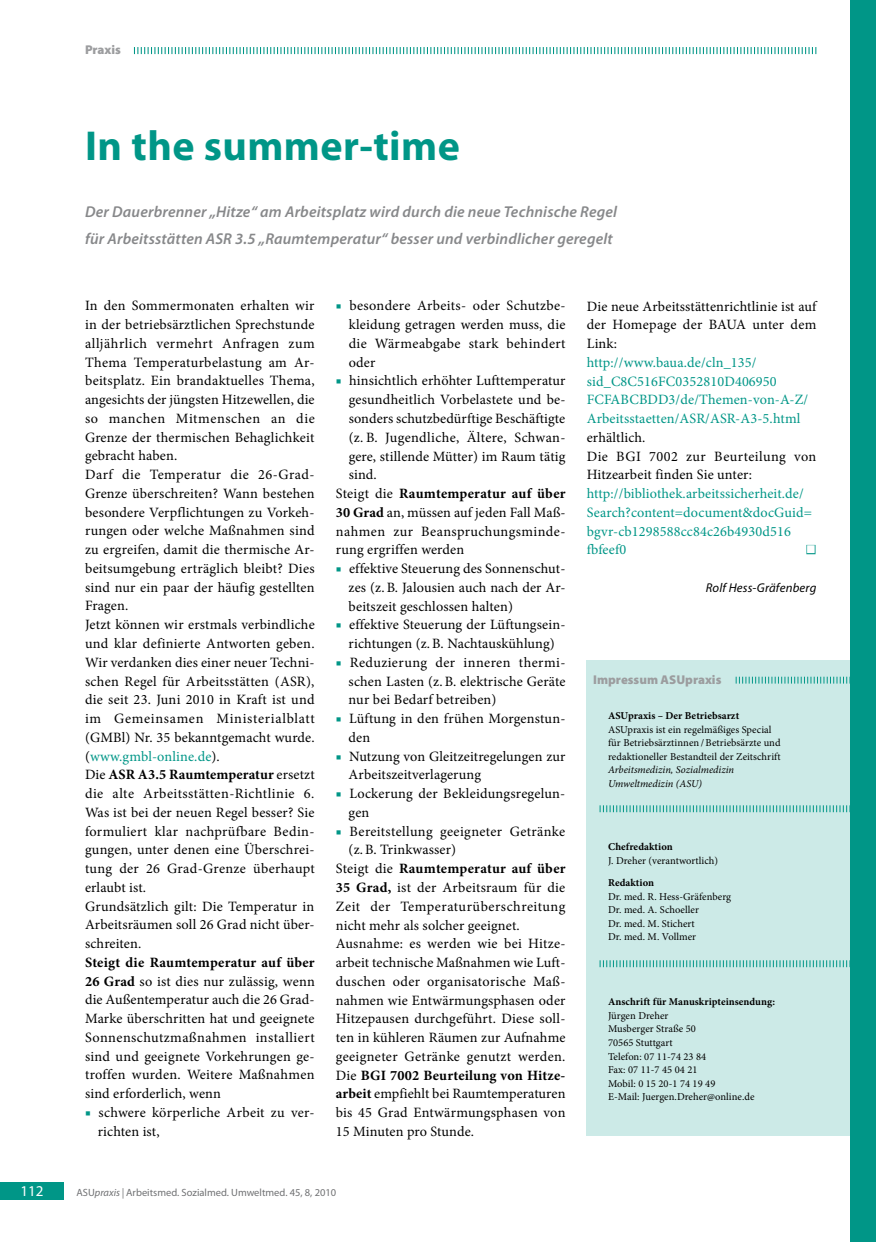
<style>
.page{position:relative;width:876px;height:1242px;background:#fff}
.page>*{position:absolute;margin:0;border:0;box-sizing:border-box;transform-origin:0 0}
.t1{font:700 42px "Myriad Pro";letter-spacing:.01em;color:#009687}
.t2{font:27px "Minion Pro";color:#fff}
.t3{font:italic 600 15.75px/27.8px "Myriad Pro";letter-spacing:.01em;color:#87888a}
.t4{font:15px "Myriad Pro";color:#fff}
.t5{font:14.25px/18.8px "Minion Pro";letter-spacing:.015em;color:#000}
.t6{font:14.25px/18.8px "Minion Pro";letter-spacing:.01em;color:#009687}
.t7{font:700 14.25px "Minion Pro";letter-spacing:.015em;color:#000}
.t8{font:14.25px "Minion Pro";letter-spacing:.035em;color:#000}
.t9{font:900 12.75px "Myriad Pro";color:#9c9d9f}
.t10{font:italic 12.75px "Myriad Pro";letter-spacing:.015em;color:#000}
.t11{font:10.5px/13.5px "Minion Pro";letter-spacing:.005em;color:#000}
.t12{font:700 10.5px "Minion Pro";letter-spacing:.005em;color:#000}
.t13{font:10.5px "Myriad Pro";color:#707173}
.t14{font:italic 10.5px/13.5px "Minion Pro";letter-spacing:-.005em;color:#000}
.s1{color:#009687}
.s2{font-weight:700}
.s3{font-weight:400}
.s4{font-style:italic}
</style>
<div class="page">
<div style="left:0;top:1182px;width:64px;height:17px;background:#009687"></div>
<div style="left:806px;top:545px;width:9px;height:9px;border:2px solid #009687"></div>
<div style="left:587px;top:660px;width:289px;height:475px;background:#cceae7"></div>
<svg style="left:736px;top:676px;width:114px;height:7px"></svg>
<svg style="left:600px;top:960px;width:250px;height:7px"></svg>
<svg style="left:600px;top:805px;width:250px;height:7px"></svg>
<div style="left:850px;top:0;width:26px;height:1242px;background:#009687"></div>
<svg style="left:134px;top:47px;width:682px;height:7px"></svg>
<p class="t9" style="left:85px;top:41px;width:37px">Praxis</p>
<h1 class="t1" style="left:85px;top:119px;width:376px">In the summer-time</h1>
<p class="t3" style="left:85px;top:197px;width:534px">Der Dauerbrenner „Hitze“ am Arbeitsplatz wird durch die neue Technische Regel für Arbeitsstätten ASR 3.5 „Raumtemperatur“ besser und verbindlicher geregelt</p>
<p class="t5" style="left:85px;top:296px;width:231px">In den Sommermonaten erhalten wir in der betriebsärztlichen Sprechstunde alljährlich vermehrt Anfragen zum Thema Temperaturbelastung am Ar&shy;beitsplatz. Ein brandaktuelles Thema, angesichts der jüngsten Hitzewellen, die so manchen Mitmenschen an die Grenze der thermischen Behaglichkeit gebracht haben.<br>Darf die Temperatur die 26-Grad-Grenze überschreiten? Wann bestehen besondere Verpflichtungen zu Vorkeh&shy;rungen oder welche Maßnahmen sind zu ergreifen, damit die thermische Ar&shy;beitsumgebung erträglich bleibt? Dies sind nur ein paar der häufig gestellten Fragen.<br>Jetzt können wir erstmals verbindliche und klar definierte Antworten geben.<br>Wir verdanken dies einer neuer Techni&shy;schen Regel für Arbeitsstätten (ASR), die seit 23. Juni 2010 in Kraft ist und im Gemeinsamen Ministerialblatt (GMBl) Nr. 35 bekanntgemacht wurde. (<span class="s1">www.gmbl-online.de</span>).<br>Die <span class="s2">ASR A3.5 Raumtemperatur</span> ersetzt die alte Arbeitsstätten-Richtlinie 6.<br>Was ist bei der neuen Regel besser? Sie formuliert klar nachprüfbare Bedin&shy;gungen, unter denen eine Überschrei&shy;tung der 26 Grad-Grenze überhaupt erlaubt ist.<br>Grundsätzlich gilt: Die Temperatur in Arbeitsräumen soll 26 Grad nicht über&shy;schreiten.</p>
<p class="t5" style="left:85px;top:953px;width:231px;text-align:justify"><span class="s2">Steigt die Raumtemperatur auf über 26 Grad</span> so ist dies nur zulässig, wenn die Außentemperatur auch die 26 Grad-Marke überschritten hat und geeignete Sonnenschutzmaßnahmen installiert sind und geeignete Vorkehrungen ge&shy;troffen wurden. Weitere Maßnahmen sind erforderlich, wenn</p>
<p class="t5" style="left:98px;top:1103px;width:218px;text-indent:-13px"><span class="s1">■</span> schwere körperliche Arbeit zu ver&shy;richten ist,</p>
<p class="t5" style="left:349px;top:296px;width:218px;text-align:justify;text-indent:-13px"><span class="s1">■</span> besondere Arbeits- oder Schutzbe&shy;kleidung getragen werden muss, die die Wärmeabgabe stark behindert oder</p>
<p class="t5" style="left:336px;top:371px;width:231px"><span class="s1">■</span> hinsichtlich erhöhter Lufttemperatur</p>
<p class="t5" style="left:349px;top:390px;width:218px">gesundheitlich Vorbelastete und be-</p>
<p class="t5" style="left:349px;top:409px;width:218px">sonders schutzbedürftige Beschäftigte</p>
<p class="t5" style="left:349px;top:428px;width:218px">(z. B. Jugendliche, Ältere, Schwan-</p>
<p class="t5" style="left:349px;top:447px;width:218px">gere, stillende Mütter) im Raum tätig</p>
<p class="t5" style="left:349px;top:465px;width:30px">sind.</p>
<p class="t7" style="left:336px;top:483px;width:231px"><span class="s3">Steigt die</span> Raumtemperatur auf über</p>
<p class="t5" style="left:336px;top:503px;width:231px"><span class="s2">30 Grad</span> an, müssen auf jeden Fall Maß-</p>
<p class="t5" style="left:336px;top:522px;width:231px">nahmen zur Beanspruchungsminde-</p>
<p class="t5" style="left:336px;top:540px;width:130px">rung ergriffen werden</p>
<p class="t5" style="left:349px;top:559px;width:218px;text-align:justify;text-indent:-13px"><span class="s1">■</span> effektive Steuerung des Sonnenschut&shy;zes (z.B. Jalousien auch nach der Ar&shy;beitszeit geschlossen halten)</p>
<p class="t5" style="left:336px;top:615px;width:231px;text-align:center"><span class="s1">■</span> effektive Steuerung der Lüftungsein&shy;richtungen (z.B. Nachtauskühlung)</p>
<p class="t5" style="left:349px;top:653px;width:218px;text-align:justify;text-indent:-13px"><span class="s1">■</span> Reduzierung der inneren thermi&shy;schen Lasten (z.B. elektrische Geräte nur bei Bedarf betreiben)</p>
<p class="t5" style="left:349px;top:709px;width:218px;text-indent:-13px"><span class="s1">■</span> Lüftung in den frühen Morgenstun&shy;den</p>
<p class="t5" style="left:349px;top:747px;width:218px;text-indent:-13px"><span class="s1">■</span> Nutzung von Gleitzeitregelungen zur<br>Arbeitszeitverlagerung</p>
<p class="t5" style="left:349px;top:784px;width:218px;text-indent:-13px"><span class="s1">■</span> Lockerung der Bekleidungsregelun&shy;gen</p>
<p class="t5" style="left:336px;top:822px;width:231px"><span class="s1">■</span> Bereitstellung geeigneter Getränke</p>
<p class="t5" style="left:349px;top:840px;width:109px">(z.B. Trinkwasser)</p>
<p class="t7" style="left:336px;top:858px;width:231px"><span class="s3">Steigt die</span> Raumtemperatur auf über</p>
<p class="t5" style="left:336px;top:878px;width:231px"><span class="s2">35 Grad,</span> ist der Arbeitsraum für die</p>
<p class="t8" style="left:336px;top:896px;width:231px">Zeit der Temperaturüberschreitung</p>
<p class="t5" style="left:336px;top:915px;width:185px">nicht mehr als solcher geeignet.</p>
<p class="t5" style="left:336px;top:934px;width:230px">Ausnahme: es werden wie bei Hitze-</p>
<p class="t5" style="left:336px;top:953px;width:231px">arbeit technische Maßnahmen wie Luft-</p>
<p class="t5" style="left:336px;top:972px;width:231px">duschen oder organisatorische Maß-</p>
<p class="t5" style="left:336px;top:990px;width:231px">nahmen wie Entwärmungsphasen oder</p>
<p class="t5" style="left:336px;top:1009px;width:231px">Hitzepausen durchgeführt. Diese soll-</p>
<p class="t5" style="left:336px;top:1028px;width:231px">ten in kühleren Räumen zur Aufnahme</p>
<p class="t5" style="left:336px;top:1047px;width:231px">geeigneter Getränke genutzt werden.</p>
<p class="t7" style="left:336px;top:1065px;width:231px"><span class="s3">Die</span> BGI 7002 Beurteilung von Hitze-</p>
<p class="t5" style="left:336px;top:1084px;width:231px"><span class="s2">arbeit</span> empfiehlt bei Raumtemperaturen</p>
<p class="t5" style="left:336px;top:1103px;width:231px">bis 45 Grad Entwärmungsphasen von</p>
<p class="t5" style="left:336px;top:1122px;width:140px">15 Minuten pro Stunde.</p>
<p class="t4" style="left:20px;top:1181px;width:25px">112</p>
<p class="t13" style="left:77px;top:1186px;width:261px">ASU<span class="s4">praxis |</span> Arbeitsmed. Sozialmed. Umweltmed. 45, 8, 2010</p>
<p class="t5" style="left:587px;top:297px;width:231px;text-align:justify">Die neue Arbeitsstättenrichtlinie ist auf der Homepage der BAUA unter dem Link:</p>
<p class="t6" style="left:587px;top:353px;width:223px">http://www.baua.de/cln_135/ sid_C8C516FC0352810D406950<br>FCFABCBDD3/de/Themen-von-A-Z/ Arbeitsstaetten/ASR/ASR-A3-5.html</p>
<p class="t5" style="left:587px;top:428px;width:231px">erhältlich.<br>Die BGI 7002 zur Beurteilung von<br>Hitzearbeit finden Sie unter:</p>
<p class="t6" style="left:587px;top:484px;width:227px">http://bibliothek.arbeitssicherheit.de/<br>Search?content=document&amp;docGuid= bgvr-cb1298588cc84c26b4930d516 fbfeef0</p>
<h2 class="t2" style="left:805px;top:530px;width:12px">■</h2>
<p class="t10" style="left:706px;top:579px;width:112px">Rolf Hess-Gräfenberg</p>
<p class="t9" style="left:593px;top:671px;width:130px">Impressum ASUpraxis</p>
<p class="t12" style="left:608px;top:708px;width:133px">ASUpraxis – Der Betriebsarzt</p>
<p class="t11" style="left:608px;top:722px;width:174px">ASUpraxis ist ein regelmäßiges Special für Betriebsärztinnen/Betriebsärzte und redaktioneller Bestandteil der Zeitschrift</p>
<p class="t14" style="left:608px;top:763px;width:128px">Arbeitsmedizin, Sozialmedizin<br>Umweltmedizin (ASU)</p>
<p class="t12" style="left:608px;top:839px;width:66px">Chefredaktion</p>
<p class="t11" style="left:608px;top:854px;width:112px">J. Dreher (verantwortlich)</p>
<p class="t12" style="left:608px;top:875px;width:48px">Redaktion</p>
<p class="t11" style="left:608px;top:889px;width:125px">Dr. med. R. Hess-Gräfenberg<br>Dr. med. A. Schoeller<br>Dr. med. M. Stichert<br>Dr. med. M. Vollmer</p>
<p class="t12" style="left:608px;top:994px;width:168px">Anschrift für Manuskripteinsendung:</p>
<p class="t11" style="left:608px;top:1009px;width:148px">Jürgen Dreher<br>Musberger Straße 50<br>70565 Stuttgart<br>Telefon: 07 11-74 23 84<br>Fax: 07 11-7 45 04 21<br>Mobil: 0 15 20-1 74 19 49<br>E-Mail: Juergen.Dreher@online.de</p>
</div>
